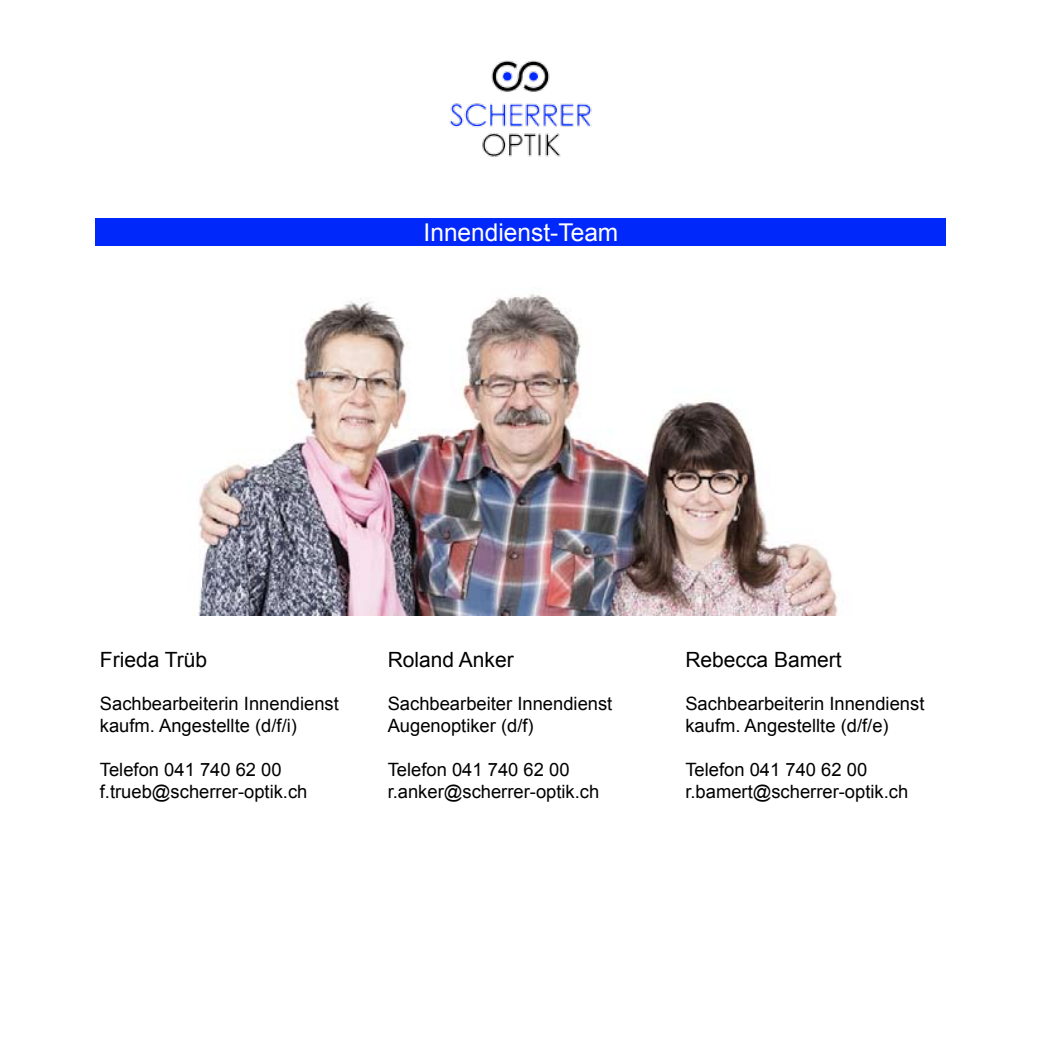
<style>
.page{position:relative;width:1042px;height:1042px;background:#fff}
.page>*{position:absolute;margin:0;border:0;box-sizing:border-box;transform-origin:0 0}
.t1{font:24.5px "Arial";color:#fff}
.t2{font:21px "Arial";color:#000}
.t3{font:18.38px/22.1px "Arial";color:#000}
</style>
<div class="page">
<div style="left:96px;top:218px;width:850px;height:28px;background:#0028fb"></div>
<img style="left:449px;top:60px;width:143px;height:97px">
<img style="left:198px;top:294px;width:640px;height:321px">
<h1 class="t1" style="left:423px;top:216px;width:196px">Innendienst-Team</h1>
<p class="t2" style="left:100px;top:646px;width:109px">Frieda Trüb</p>
<p class="t2" style="left:388px;top:646px;width:128px">Roland Anker</p>
<p class="t2" style="left:685px;top:646px;width:158px">Rebecca Bamert</p>
<p class="t3" style="left:100px;top:693px;width:241px">Sachbearbeiterin Innendienst kaufm. Angestellte (d/f/i)</p>
<p class="t3" style="left:100px;top:759px;width:209px">Telefon 041 740 62 00 f.trueb@scherrer-optik.ch</p>
<p class="t3" style="left:388px;top:693px;width:226px">Sachbearbeiter Innendienst<br>Augenoptiker (d/f)</p>
<p class="t3" style="left:388px;top:759px;width:213px">Telefon 041 740 62 00 r.anker@scherrer-optik.ch</p>
<p class="t3" style="left:685px;top:693px;width:241px">Sachbearbeiterin Innendienst kaufm. Angestellte (d/f/e)</p>
<p class="t3" style="left:685px;top:759px;width:224px">Telefon 041 740 62 00 r.bamert@scherrer-optik.ch</p>
</div>
